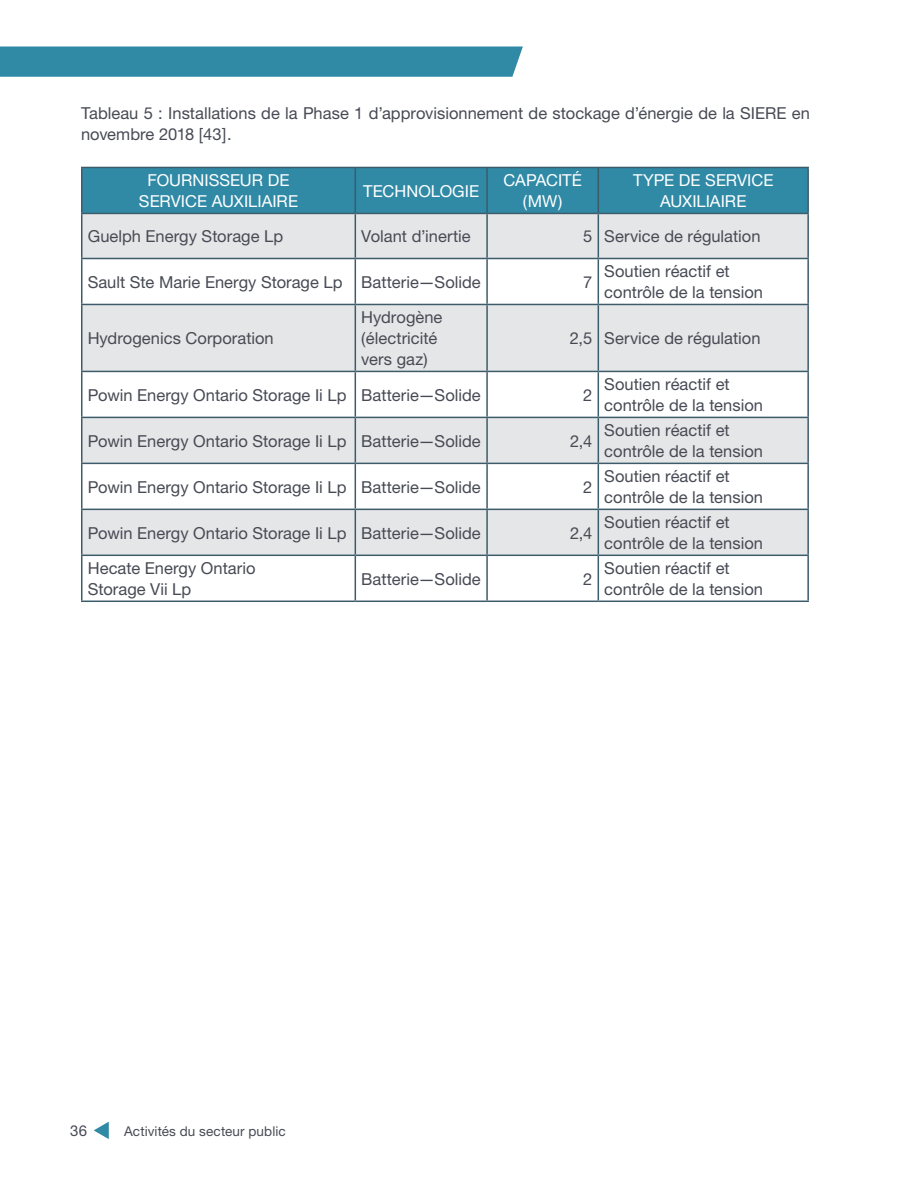
<style>
.page{position:relative;width:918px;height:1188px;background:#fff}
.page>*{position:absolute;margin:0;border:0;box-sizing:border-box;transform-origin:0 0}
.t1{font:16.5px/21px "Helvetica Neue";color:#474a54}
.t2{font:16.5px/21px "Helvetica Neue";color:#fff;text-align:center}
.t3{font:15px "Helvetica Neue";color:#474a54}
.t4{font:13.5px "Helvetica Neue";letter-spacing:.01em;color:#474b54}
</style>
<div class="page">
<svg style="left:0;top:46px;width:523px;height:31px"></svg>
<svg style="left:94px;top:1122px;width:15px;height:17px"></svg>
<div style="left:82px;top:167px;width:273px;height:46px;background:#308aa6"></div>
<div style="left:355px;top:167px;width:132px;height:46px;background:#308aa6"></div>
<div style="left:487px;top:167px;width:111px;height:46px;background:#308aa6"></div>
<div style="left:598px;top:167px;width:210px;height:46px;background:#308aa6"></div>
<div style="left:82px;top:213px;width:273px;height:45px;background:#e5e6e7"></div>
<div style="left:355px;top:213px;width:132px;height:45px;background:#e5e6e7"></div>
<div style="left:487px;top:213px;width:111px;height:45px;background:#e5e6e7"></div>
<div style="left:598px;top:213px;width:210px;height:45px;background:#e5e6e7"></div>
<div style="left:82px;top:304px;width:273px;height:67px;background:#e5e6e7"></div>
<div style="left:355px;top:304px;width:132px;height:67px;background:#e5e6e7"></div>
<div style="left:487px;top:304px;width:111px;height:67px;background:#e5e6e7"></div>
<div style="left:598px;top:304px;width:210px;height:67px;background:#e5e6e7"></div>
<div style="left:82px;top:417px;width:273px;height:46px;background:#e5e6e7"></div>
<div style="left:355px;top:417px;width:132px;height:46px;background:#e5e6e7"></div>
<div style="left:487px;top:417px;width:111px;height:46px;background:#e5e6e7"></div>
<div style="left:598px;top:417px;width:210px;height:46px;background:#e5e6e7"></div>
<div style="left:82px;top:509px;width:273px;height:46px;background:#e5e6e7"></div>
<div style="left:355px;top:509px;width:132px;height:46px;background:#e5e6e7"></div>
<div style="left:487px;top:509px;width:111px;height:46px;background:#e5e6e7"></div>
<div style="left:598px;top:509px;width:210px;height:46px;background:#e5e6e7"></div>
<hr style="left:81px;top:371px;width:274px;height:1px;background:#3d5c6b">
<hr style="left:81px;top:372px;width:1px;height:45px;background:#3d5c6b">
<hr style="left:81px;top:417px;width:274px;height:1px;background:#3d5c6b">
<hr style="left:355px;top:371px;width:132px;height:1px;background:#3d5c6b">
<hr style="left:355px;top:372px;width:1px;height:45px;background:#3d5c6b">
<hr style="left:355px;top:417px;width:132px;height:1px;background:#3d5c6b">
<hr style="left:487px;top:371px;width:111px;height:1px;background:#3d5c6b">
<hr style="left:486px;top:372px;width:2px;height:45px;background:#3d5c6b">
<hr style="left:487px;top:417px;width:111px;height:1px;background:#3d5c6b">
<hr style="left:598px;top:371px;width:211px;height:1px;background:#3d5c6b">
<hr style="left:598px;top:372px;width:1px;height:45px;background:#3d5c6b">
<hr style="left:807px;top:372px;width:2px;height:45px;background:#3d5c6b">
<hr style="left:598px;top:417px;width:211px;height:1px;background:#3d5c6b">
<hr style="left:81px;top:463px;width:274px;height:1px;background:#3d5c6b">
<hr style="left:81px;top:464px;width:1px;height:45px;background:#3d5c6b">
<hr style="left:81px;top:509px;width:274px;height:1px;background:#3d5c6b">
<hr style="left:355px;top:463px;width:132px;height:1px;background:#3d5c6b">
<hr style="left:355px;top:464px;width:1px;height:45px;background:#3d5c6b">
<hr style="left:355px;top:509px;width:132px;height:1px;background:#3d5c6b">
<hr style="left:81px;top:167px;width:274px;height:1px;background:#3d5c6b">
<hr style="left:81px;top:168px;width:1px;height:45px;background:#3d5c6b">
<hr style="left:355px;top:167px;width:132px;height:1px;background:#3d5c6b">
<hr style="left:355px;top:168px;width:1px;height:45px;background:#3d5c6b">
<hr style="left:487px;top:167px;width:111px;height:1px;background:#3d5c6b">
<hr style="left:486px;top:168px;width:2px;height:45px;background:#3d5c6b">
<hr style="left:598px;top:167px;width:211px;height:1px;background:#3d5c6b">
<hr style="left:598px;top:168px;width:1px;height:45px;background:#3d5c6b">
<hr style="left:807px;top:168px;width:2px;height:45px;background:#3d5c6b">
<hr style="left:81px;top:213px;width:274px;height:1px;background:#3d5c6b">
<hr style="left:81px;top:214px;width:1px;height:44px;background:#3d5c6b">
<hr style="left:355px;top:213px;width:132px;height:1px;background:#3d5c6b">
<hr style="left:355px;top:214px;width:1px;height:44px;background:#3d5c6b">
<hr style="left:487px;top:213px;width:111px;height:1px;background:#3d5c6b">
<hr style="left:486px;top:214px;width:2px;height:44px;background:#3d5c6b">
<hr style="left:598px;top:213px;width:211px;height:1px;background:#3d5c6b">
<hr style="left:598px;top:214px;width:1px;height:44px;background:#3d5c6b">
<hr style="left:807px;top:214px;width:2px;height:44px;background:#3d5c6b">
<hr style="left:81px;top:258px;width:274px;height:1px;background:#3d5c6b">
<hr style="left:81px;top:259px;width:1px;height:45px;background:#3d5c6b">
<hr style="left:355px;top:258px;width:132px;height:1px;background:#3d5c6b">
<hr style="left:355px;top:259px;width:1px;height:45px;background:#3d5c6b">
<hr style="left:487px;top:258px;width:111px;height:1px;background:#3d5c6b">
<hr style="left:486px;top:259px;width:2px;height:45px;background:#3d5c6b">
<hr style="left:598px;top:258px;width:211px;height:1px;background:#3d5c6b">
<hr style="left:598px;top:259px;width:1px;height:45px;background:#3d5c6b">
<hr style="left:807px;top:259px;width:2px;height:45px;background:#3d5c6b">
<hr style="left:487px;top:463px;width:111px;height:1px;background:#3d5c6b">
<hr style="left:486px;top:464px;width:2px;height:45px;background:#3d5c6b">
<hr style="left:598px;top:464px;width:1px;height:45px;background:#3d5c6b">
<hr style="left:487px;top:509px;width:111px;height:1px;background:#3d5c6b">
<hr style="left:81px;top:304px;width:274px;height:1px;background:#3d5c6b">
<hr style="left:81px;top:305px;width:1px;height:66px;background:#3d5c6b">
<hr style="left:81px;top:418px;width:1px;height:45px;background:#3d5c6b">
<hr style="left:81px;top:510px;width:1px;height:45px;background:#3d5c6b">
<hr style="left:81px;top:555px;width:274px;height:1px;background:#3d5c6b">
<hr style="left:81px;top:556px;width:1px;height:45px;background:#3d5c6b">
<hr style="left:81px;top:601px;width:274px;height:1px;background:#3d5c6b">
<hr style="left:355px;top:304px;width:132px;height:1px;background:#3d5c6b">
<hr style="left:355px;top:305px;width:1px;height:66px;background:#3d5c6b">
<hr style="left:355px;top:418px;width:1px;height:45px;background:#3d5c6b">
<hr style="left:355px;top:510px;width:1px;height:45px;background:#3d5c6b">
<hr style="left:355px;top:555px;width:132px;height:1px;background:#3d5c6b">
<hr style="left:355px;top:556px;width:1px;height:45px;background:#3d5c6b">
<hr style="left:355px;top:601px;width:132px;height:1px;background:#3d5c6b">
<hr style="left:487px;top:304px;width:111px;height:1px;background:#3d5c6b">
<hr style="left:486px;top:305px;width:2px;height:66px;background:#3d5c6b">
<hr style="left:598px;top:304px;width:211px;height:1px;background:#3d5c6b">
<hr style="left:598px;top:305px;width:1px;height:66px;background:#3d5c6b">
<hr style="left:807px;top:305px;width:2px;height:66px;background:#3d5c6b">
<hr style="left:486px;top:418px;width:2px;height:45px;background:#3d5c6b">
<hr style="left:598px;top:418px;width:1px;height:45px;background:#3d5c6b">
<hr style="left:807px;top:418px;width:2px;height:45px;background:#3d5c6b">
<hr style="left:598px;top:463px;width:211px;height:1px;background:#3d5c6b">
<hr style="left:807px;top:464px;width:2px;height:45px;background:#3d5c6b">
<hr style="left:486px;top:510px;width:2px;height:45px;background:#3d5c6b">
<hr style="left:598px;top:509px;width:211px;height:1px;background:#3d5c6b">
<hr style="left:598px;top:510px;width:1px;height:45px;background:#3d5c6b">
<hr style="left:807px;top:510px;width:2px;height:45px;background:#3d5c6b">
<hr style="left:487px;top:555px;width:111px;height:1px;background:#3d5c6b">
<hr style="left:486px;top:556px;width:2px;height:45px;background:#3d5c6b">
<hr style="left:598px;top:555px;width:211px;height:1px;background:#3d5c6b">
<hr style="left:598px;top:556px;width:1px;height:45px;background:#3d5c6b">
<hr style="left:807px;top:556px;width:2px;height:45px;background:#3d5c6b">
<hr style="left:487px;top:601px;width:111px;height:1px;background:#3d5c6b">
<hr style="left:598px;top:601px;width:211px;height:1px;background:#3d5c6b">
<p class="t1" style="left:81px;top:103px;width:730px">Tableau 5 : Installations de la Phase 1 d’approvisionnement de stockage d’énergie de la SIERE en novembre 2018 [43].</p>
<p class="t2" style="left:139px;top:170px;width:161px">FOURNISSEUR DE<br>SERVICE AUXILIAIRE</p>
<p class="t2" style="left:363px;top:180px;width:117px">TECHNOLOGIE</p>
<p class="t2" style="left:504px;top:170px;width:80px">CAPACITÉ (MW)</p>
<p class="t2" style="left:633px;top:170px;width:142px">TYPE DE SERVICE<br>AUXILIAIRE</p>
<p class="t1" style="left:88px;top:226px;width:197px">Guelph Energy Storage Lp</p>
<p class="t1" style="left:361px;top:226px;width:111px">Volant d’inertie</p>
<p class="t1" style="left:583px;top:226px;width:11px">5</p>
<p class="t1" style="left:604px;top:226px;width:158px">Service de régulation</p>
<p class="t1" style="left:88px;top:271px;width:256px">Sault Ste Marie Energy Storage Lp</p>
<p class="t1" style="left:361px;top:271px;width:121px">Batterie—Solide</p>
<p class="t1" style="left:583px;top:271px;width:11px">7</p>
<p class="t1" style="left:604px;top:261px;width:160px">Soutien réactif et contrôle de la tension</p>
<p class="t1" style="left:88px;top:328px;width:188px">Hydrogenics Corporation</p>
<p class="t1" style="left:361px;top:307px;width:83px">Hydrogène (électricité vers gaz)</p>
<p class="t1" style="left:570px;top:328px;width:24px">2,5</p>
<p class="t1" style="left:604px;top:328px;width:158px">Service de régulation</p>
<p class="t1" style="left:88px;top:384px;width:260px">Powin Energy Ontario Storage Ii Lp</p>
<p class="t1" style="left:361px;top:384px;width:121px">Batterie—Solide</p>
<p class="t1" style="left:583px;top:384px;width:11px">2</p>
<p class="t1" style="left:604px;top:374px;width:160px">Soutien réactif et contrôle de la tension</p>
<p class="t1" style="left:88px;top:430px;width:260px">Powin Energy Ontario Storage Ii Lp</p>
<p class="t1" style="left:361px;top:430px;width:121px">Batterie—Solide</p>
<p class="t1" style="left:570px;top:430px;width:24px">2,4</p>
<p class="t1" style="left:604px;top:420px;width:160px">Soutien réactif et contrôle de la tension</p>
<p class="t1" style="left:88px;top:476px;width:260px">Powin Energy Ontario Storage Ii Lp</p>
<p class="t1" style="left:361px;top:476px;width:121px">Batterie—Solide</p>
<p class="t1" style="left:583px;top:476px;width:11px">2</p>
<p class="t1" style="left:604px;top:466px;width:160px">Soutien réactif et contrôle de la tension</p>
<p class="t1" style="left:88px;top:522px;width:260px">Powin Energy Ontario Storage Ii Lp</p>
<p class="t1" style="left:361px;top:522px;width:121px">Batterie—Solide</p>
<p class="t1" style="left:570px;top:522px;width:24px">2,4</p>
<p class="t1" style="left:604px;top:512px;width:160px">Soutien réactif et contrôle de la tension</p>
<p class="t1" style="left:88px;top:558px;width:169px">Hecate Energy Ontario<br>Storage Vii Lp</p>
<p class="t1" style="left:361px;top:568px;width:121px">Batterie—Solide</p>
<p class="t1" style="left:583px;top:568px;width:11px">2</p>
<p class="t1" style="left:604px;top:558px;width:160px">Soutien réactif et contrôle de la tension</p>
<p class="t3" style="left:70px;top:1122px;width:18px">36</p>
<p class="t4" style="left:124px;top:1123px;width:163px">Activités du secteur public</p>
</div>
